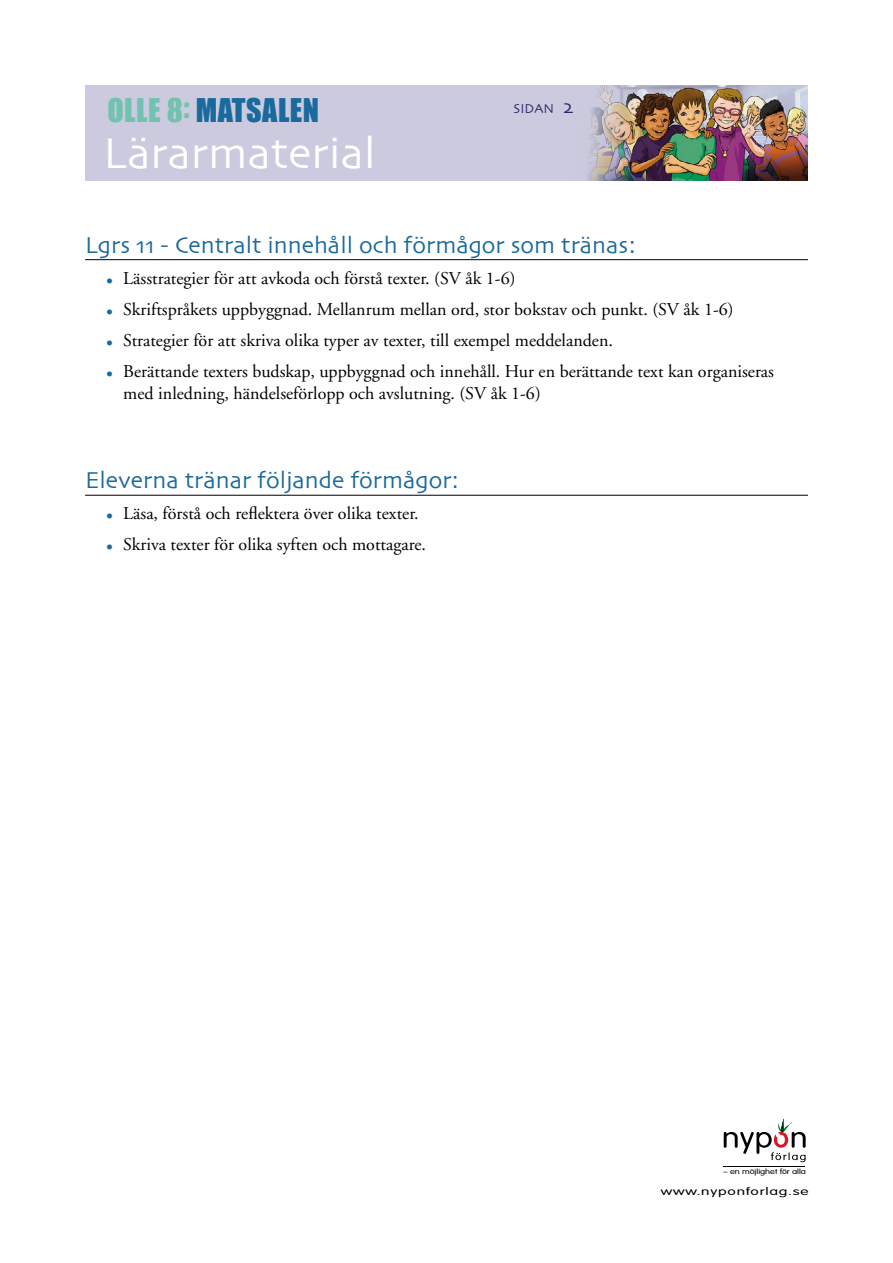
<style>
.page{position:relative;width:893px;height:1263px;background:#fff}
.page>*{position:absolute;margin:0;border:0;box-sizing:border-box;transform-origin:0 0}
.t1{font:45px "Skia";color:#fff}
.t2{font:30px "Impact";letter-spacing:.015em;color:#1a6a9d}
.t3{font:24px "Skia";color:#1a6a9d}
.t4{font:18px/22.5px "Adobe Garamond";color:#000}
.t5{font:13.5px "Skia";color:#2d2964}
.t6{font:300 10.5px "VAG Rounded";letter-spacing:.05em;color:#000;scale:1.48 1}
.t7{font:300 7.2px "VAG Rounded";letter-spacing:-.005em;color:#000;scale:1.28 1}
.s1{color:#72c2b0}
.s2{font-size:19.5px}
.s3{color:#1a6a9d}
</style>
<div class="page">
<div style="left:85px;top:85px;width:723px;height:95px;background:#cbcadf"></div>
<img style="left:587px;top:85px;width:221px;height:95px">
<svg style="left:724px;top:1118px;width:82px;height:44px"></svg>
<hr style="left:724px;top:1167px;width:81px;height:1px;background:#000">
<hr style="left:85px;top:259px;width:723px;height:1px;background:#000">
<hr style="left:85px;top:495px;width:723px;height:1px;background:#000">
<h2 class="t2" style="left:107px;top:86px;width:213px"><span class="s1">OLLE 8:</span> MATSALEN</h2>
<h1 class="t1" style="left:103px;top:126px;width:274px">Lärarmaterial</h1>
<p class="t5" style="left:513px;top:101px;width:61px">SIDAN <span class="s2">2</span></p>
<h3 class="t3" style="left:85px;top:231px;width:552px">Lgrs 11 - Centralt innehåll och förmågor som tränas:</h3>
<p class="t4" style="left:106px;top:267px;width:411px"><span class="s3">•</span> Lässtrategier för att avkoda och förstå texter. (SV åk 1-6)</p>
<p class="t4" style="left:106px;top:298px;width:629px"><span class="s3">•</span> Skriftspråkets uppbyggnad. Mellanrum mellan ord, stor bokstav och punkt. (SV åk 1-6)</p>
<p class="t4" style="left:106px;top:329px;width:508px"><span class="s3">•</span> Strategier för att skriva olika typer av texter, till exempel meddelanden.</p>
<p class="t4" style="left:123px;top:360px;width:652px;text-indent:-17px"><span class="s3">•</span> Berättande texters budskap, uppbyggnad och innehåll. Hur en berättande text kan organiseras med inledning, händelseförlopp och avslutning. (SV åk 1-6)</p>
<h3 class="t3" style="left:85px;top:466px;width:376px">Eleverna tränar följande förmågor:</h3>
<p class="t4" style="left:106px;top:503px;width:314px"><span class="s3">•</span> Läsa, förstå och reflektera över olika texter.</p>
<p class="t4" style="left:106px;top:534px;width:321px"><span class="s3">•</span> Skriva texter för olika syften och mottagare.</p>
<p class="t7" style="left:723px;top:1167px;width:66px">– en möjlighet för alla</p>
<p class="t6" style="left:661px;top:1185px;width:101px">www.nyponforlag.se</p>
</div>
